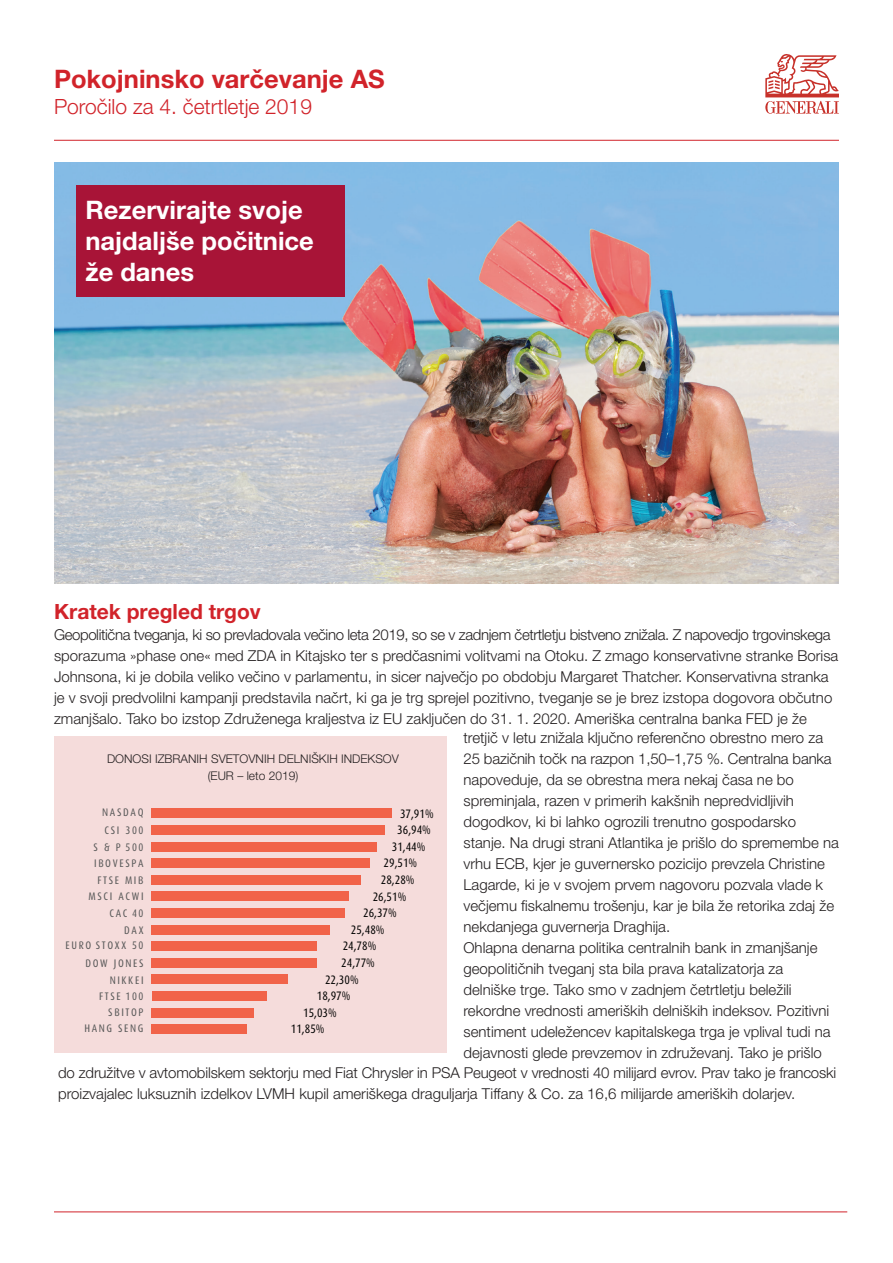
<style>
.page{position:relative;width:893px;height:1263px;background:#fff}
.page>*{position:absolute;margin:0;border:0;box-sizing:border-box;transform-origin:0 0}
.t1{font:700 25.5px/30.6px "Helvetica Neue LT Pro";color:#fff}
.t2{font:700 25.5px "Helvetica Neue LT Pro";color:#d1232a}
.t3{font:300 21px "Helvetica Neue LT Pro";color:#d1232a}
.t4{font:700 21px "Helvetica Neue LT Pro";color:#d1232a}
.t5{font:300 15px/21px "Helvetica Neue LT Pro";color:#231f20}
.t6{font:12.3px "Dax Condensed";color:#050504}
.t7{font:300 12px/16.5px "Helvetica Neue LT Pro";color:#231f20;text-align:center}
.t8{font:10.95px "Dax Condensed";letter-spacing:.15em;color:#5a5a5a}
</style>
<div class="page">
<div style="left:54px;top:736px;width:392px;height:316px;background:#f5dcdb"></div>
<img style="left:54px;top:163px;width:785px;height:421px">
<div style="left:76px;top:185px;width:268px;height:112px;background:#a81437"></div>
<hr style="left:54px;top:140px;width:785px;height:1px;background:#d1232a">
<hr style="left:54px;top:1211px;width:793px;height:1px;background:#d1232a">
<div style="left:152px;top:809px;width:240px;height:9px;background:#f16349"></div>
<div style="left:152px;top:825px;width:233px;height:9px;background:#f16349"></div>
<div style="left:152px;top:842px;width:225px;height:9px;background:#f16349"></div>
<div style="left:152px;top:859px;width:218px;height:9px;background:#f16349"></div>
<div style="left:152px;top:875px;width:209px;height:9px;background:#f16349"></div>
<div style="left:152px;top:892px;width:197px;height:9px;background:#f16349"></div>
<div style="left:152px;top:908px;width:193px;height:10px;background:#f16349"></div>
<div style="left:152px;top:925px;width:178px;height:9px;background:#f16349"></div>
<div style="left:152px;top:942px;width:165px;height:9px;background:#f16349"></div>
<div style="left:152px;top:958px;width:165px;height:9px;background:#f16349"></div>
<div style="left:152px;top:975px;width:136px;height:9px;background:#f16349"></div>
<div style="left:152px;top:991px;width:114px;height:10px;background:#f16349"></div>
<div style="left:152px;top:1008px;width:102px;height:9px;background:#f16349"></div>
<div style="left:152px;top:1025px;width:95px;height:9px;background:#f16349"></div>
<svg style="left:765px;top:54px;width:74px;height:60px"></svg>
<p class="t2" style="left:54px;top:64px;width:332px">Pokojninsko varčevanje AS</p>
<p class="t3" style="left:54px;top:93px;width:259px">Poročilo za 4. četrtletje 2019</p>
<p class="t1" style="left:85px;top:194px;width:230px">Rezervirajte svoje najdaljše počitnice že danes</p>
<p class="t4" style="left:54px;top:598px;width:208px">Kratek pregled trgov</p>
<p class="t5" style="left:54px;top:624px;width:786px">Geopolitična tveganja, ki so prevladovala večino leta 2019, so se v zadnjem četrtletju bistveno znižala. Z napovedjo trgovinskega sporazuma »phase one« med ZDA in Kitajsko ter s predčasnimi volitvami na Otoku. Z zmago konservativne stranke Borisa Johnsona, ki je dobila veliko večino v parlamentu, in sicer največjo po obdobju Margaret Thatcher. Konservativna stranka je v svoji predvolilni kampanji predstavila načrt, ki ga je trg sprejel pozitivno, tveganje se je brez izstopa dogovora občutno zmanjšalo. Tako bo izstop Združenega kraljestva iz EU zaključen do 31. 1. 2020. Ameriška centralna banka FED je že</p>
<p class="t7" style="left:107px;top:751px;width:293px">DONOSI IZBRANIH SVETOVNIH DELNIŠKIH INDEKSOV (EUR – leto 2019)</p>
<p class="t8" style="left:102px;top:807px;width:43px">NASDAQ</p>
<p class="t8" style="left:105px;top:824px;width:41px">CSI 300</p>
<p class="t8" style="left:93px;top:841px;width:52px">S &amp; P500</p>
<p class="t8" style="left:94px;top:857px;width:51px">IBOVESPA</p>
<p class="t8" style="left:97px;top:874px;width:48px">FTSE MIB</p>
<p class="t8" style="left:89px;top:890px;width:57px">MSCI ACWI</p>
<p class="t8" style="left:109px;top:907px;width:36px">CAC 40</p>
<p class="t8" style="left:124px;top:924px;width:21px">DAX</p>
<p class="t8" style="left:66px;top:939px;width:79px">EURO STOXX 50</p>
<p class="t8" style="left:86px;top:957px;width:59px">DOW JONES</p>
<p class="t8" style="left:110px;top:974px;width:35px">NIKKEI</p>
<p class="t8" style="left:99px;top:990px;width:46px">FTSE 100</p>
<p class="t8" style="left:108px;top:1006px;width:37px">SBITOP</p>
<p class="t8" style="left:84px;top:1022px;width:61px">HANG SENG</p>
<p class="t6" style="left:400px;top:806px;width:35px">37,91%</p>
<p class="t6" style="left:397px;top:823px;width:35px">36,94%</p>
<p class="t6" style="left:392px;top:840px;width:35px">31,44%</p>
<p class="t6" style="left:384px;top:856px;width:35px">29,51%</p>
<p class="t6" style="left:381px;top:873px;width:35px">28,28%</p>
<p class="t6" style="left:373px;top:890px;width:35px">26,51%</p>
<p class="t6" style="left:363px;top:906px;width:35px">26,37%</p>
<p class="t6" style="left:351px;top:923px;width:35px">25,48%</p>
<p class="t6" style="left:343px;top:939px;width:35px">24,78%</p>
<p class="t6" style="left:341px;top:956px;width:35px">24,77%</p>
<p class="t6" style="left:325px;top:973px;width:35px">22,30%</p>
<p class="t6" style="left:317px;top:989px;width:35px">18,97%</p>
<p class="t6" style="left:303px;top:1006px;width:35px">15,03%</p>
<p class="t6" style="left:291px;top:1022px;width:35px">11,85%</p>
<p class="t5" style="left:463px;top:727px;width:377px">tretjič v letu znižala ključno referenčno obrestno mero za 25 bazičnih točk na razpon 1,50–1,75 %. Centralna banka napoveduje, da se obrestna mera nekaj časa ne bo spreminjala, razen v primerih kakšnih nepredvidljivih dogodkov, ki bi lahko ogrozili trenutno gospodarsko stanje. Na drugi strani Atlantika je prišlo do spremembe na vrhu ECB, kjer je guvernersko pozicijo prevzela Christine Lagarde, ki je v svojem prvem nagovoru pozvala vlade k večjemu fiskalnemu trošenju, kar je bila že retorika zdaj že nekdanjega guvernerja Draghija.</p>
<p class="t5" style="left:463px;top:937px;width:369px">Ohlapna denarna politika centralnih bank in zmanjšanje geopolitičnih tveganj sta bila prava katalizatorja za delniške trge. Tako smo v zadnjem četrtletju beležili rekordne vrednosti ameriških delniških indeksov. Pozitivni sentiment udeležencev kapitalskega trga je vplival tudi na dejavnosti glede prevzemov in združevanj. Tako je prišlo</p>
<p class="t5" style="left:58px;top:1062px;width:780px">do združitve v avtomobilskem sektorju med Fiat Chrysler in PSA Peugeot v vrednosti 40 milijard evrov. Prav tako je francoski proizvajalec luksuznih izdelkov LVMH kupil ameriškega draguljarja Tiffany &amp; Co. za 16,6 milijarde ameriških dolarjev.</p>
</div>
